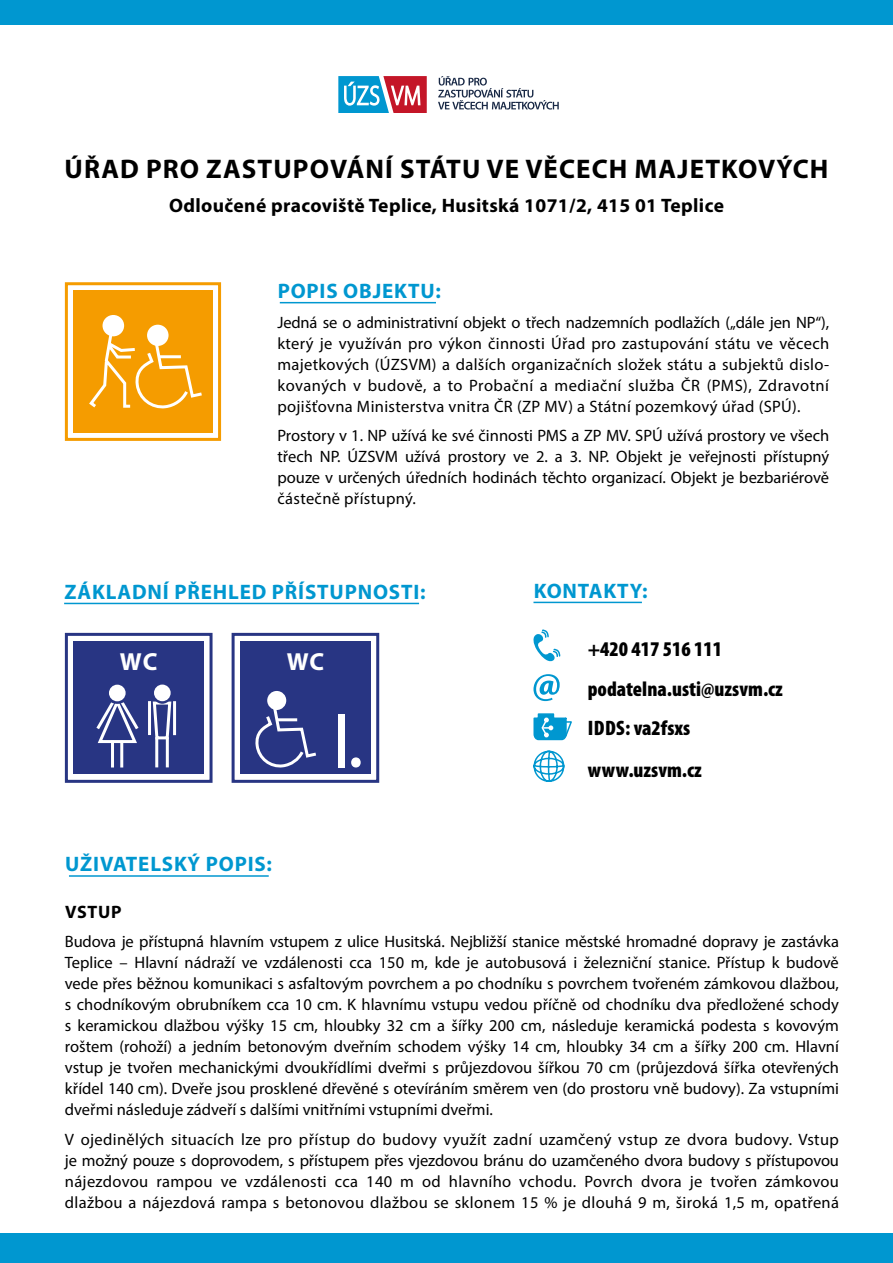
<style>
.page{position:relative;width:893px;height:1263px;background:#fff}
.page>*{position:absolute;margin:0;border:0;box-sizing:border-box;transform-origin:0 0}
.t1{font:700 27px "Myriad Pro";letter-spacing:.04em;color:#000}
.t2{font:700 24.75px "Myriad Pro";color:#fff}
.t3{font:700 21px "Myriad Pro";letter-spacing:.04em;color:#0097d0}
.t4{font:900 condensed 21px "Myriad Pro";color:#000}
.t5{font:700 19.5px "Myriad Pro";letter-spacing:.02em;color:#000}
.t6{font:700 18px "Myriad Pro";letter-spacing:.04em;color:#000}
.t7{font:16.5px/21px "Myriad Pro";letter-spacing:.015em;color:#000;text-align:justify}
</style>
<div class="page">
<div style="left:0;top:1233px;width:893px;height:30px;background:#0097d0"></div>
<div style="left:0;top:0;width:893px;height:25px;background:#0097d0"></div>
<svg style="left:438px;top:76px;width:121px;height:34px"></svg>
<svg style="left:338px;top:76px;width:89px;height:37px"></svg>
<hr style="left:533px;top:602px;width:109px;height:1px;background:#0097d0">
<svg style="left:533px;top:674px;width:27px;height:27px"></svg>
<svg style="left:533px;top:750px;width:32px;height:32px"></svg>
<svg style="left:533px;top:629px;width:28px;height:33px"></svg>
<svg style="left:533px;top:713px;width:39px;height:28px"></svg>
<hr style="left:280px;top:302px;width:156px;height:1px;background:#0097d0">
<hr style="left:64px;top:603px;width:355px;height:1px;background:#0097d0">
<hr style="left:69px;top:875px;width:200px;height:2px;background:#0097d0">
<div style="left:65px;top:282px;width:156px;height:159px;border:3px solid #f59c00"></div>
<div style="left:73px;top:291px;width:140px;height:142px;background:#f59c00"></div>
<div style="left:147px;top:325px;width:22px;height:21px;background:#fff;border-radius:50%"></div>
<svg style="left:89px;top:331px;width:113px;height:78px"></svg>
<div style="left:103px;top:315px;width:21px;height:21px;background:#fff;border-radius:50%"></div>
<div style="left:65px;top:633px;width:148px;height:150px;border:3px solid #283583"></div>
<div style="left:73px;top:641px;width:131px;height:133px;background:#283583"></div>
<svg style="left:96px;top:696px;width:43px;height:72px"></svg>
<div style="left:109px;top:685px;width:17px;height:16px;background:#fff;border-radius:50%"></div>
<hr style="left:155px;top:737px;width:3px;height:30px;background:#fff">
<hr style="left:166px;top:737px;width:3px;height:30px;background:#fff">
<svg style="left:152px;top:695px;width:20px;height:46px"></svg>
<div style="left:154px;top:684px;width:17px;height:17px;background:#fff;border-radius:50%"></div>
<hr style="left:148px;top:701px;width:3px;height:34px;background:#fff">
<hr style="left:173px;top:701px;width:3px;height:34px;background:#fff">
<div style="left:232px;top:633px;width:147px;height:150px;border:3px solid #283583"></div>
<div style="left:240px;top:641px;width:131px;height:133px;background:#283583"></div>
<svg style="left:255px;top:699px;width:61px;height:69px"></svg>
<div style="left:267px;top:691px;width:19px;height:19px;background:#fff;border-radius:50%"></div>
<hr style="left:277px;top:718px;width:20px;height:3px;background:#fff">
<div style="left:338px;top:713px;width:7px;height:54px;background:#fff"></div>
<div style="left:351px;top:757px;width:10px;height:10px;background:#fff;border-radius:50%"></div>
<p class="t1" style="left:65px;top:151px;width:765px">ÚŘAD PRO ZASTUPOVÁNÍ STÁTU VE VĚCECH MAJETKOVÝCH</p>
<p class="t5" style="left:169px;top:193px;width:556px">Odloučené pracoviště Teplice, Husitská 1071/2, 415 01 Teplice</p>
<p class="t3" style="left:278px;top:277px;width:165px">POPIS OBJEKTU:</p>
<p class="t7" style="left:277px;top:311px;width:553px">Jedná se o administrativní objekt o třech nadzemních podlažích („dále jen NP“), který je využíván pro výkon činnosti Úřad pro zastupování státu ve věcech majetkových (ÚZSVM) a dalších organizačních složek státu a subjektů dislo&shy;kovaných v budově, a to Probační a mediační služba ČR (PMS), Zdravotní pojišťovna Ministerstva vnitra ČR (ZP MV) a Státní pozemkový úřad (SPÚ).</p>
<p class="t7" style="left:277px;top:425px;width:553px">Prostory v 1. NP užívá ke své činnosti PMS a ZP MV. SPÚ užívá prostory ve všech třech NP. ÚZSVM užívá prostory ve 2. a 3. NP. Objekt je veřejnosti přístupný pouze v určených úředních hodinách těchto organizací. Objekt je bezbariérově částečně přístupný.</p>
<p class="t3" style="left:64px;top:578px;width:363px">ZÁKLADNÍ PŘEHLED PŘÍSTUPNOSTI:</p>
<p class="t2" style="left:120px;top:646px;width:39px">WC</p>
<p class="t2" style="left:287px;top:646px;width:39px">WC</p>
<p class="t3" style="left:534px;top:577px;width:115px">KONTAKTY:</p>
<p class="t4" style="left:588px;top:635px;width:136px">+420 417 516 111</p>
<p class="t4" style="left:588px;top:675px;width:197px">podatelna.usti@uzsvm.cz</p>
<p class="t4" style="left:588px;top:715px;width:104px">IDDS: va2fsxs</p>
<p class="t4" style="left:588px;top:756px;width:116px">www.uzsvm.cz</p>
<p class="t3" style="left:65px;top:850px;width:208px">UŽIVATELSKÝ POPIS:</p>
<p class="t6" style="left:65px;top:900px;width:58px">VSTUP</p>
<p class="t7" style="left:65px;top:931px;width:776px">Budova je přístupná hlavním vstupem z ulice Husitská. Nejbližší stanice městské hromadné dopravy je zastávka Teplice – Hlavní nádraží ve vzdálenosti cca 150 m, kde je autobusová i železniční stanice. Přístup k budově vede přes běžnou komunikaci s asfaltovým povrchem a po chodníku s povrchem tvořeném zámkovou dlažbou, s chodníkovým obrubníkem cca 10 cm. K hlavnímu vstupu vedou příčně od chodníku dva předložené schody s keramickou dlažbou výšky 15 cm, hloubky 32 cm a šířky 200 cm, následuje keramická podesta s kovovým roštem (rohoží) a jedním betonovým dveřním schodem výšky 14 cm, hloubky 34 cm a šířky 200 cm. Hlavní vstup je tvořen mechanickými dvoukřídlími dveřmi s průjezdovou šířkou 70 cm (průjezdová šířka otevřených křídel 140 cm). Dveře jsou prosklené dřevěné s otevíráním směrem ven (do prostoru vně budovy). Za vstupními dveřmi následuje zádveří s dalšími vnitřními vstupními dveřmi.</p>
<p class="t7" style="left:65px;top:1128px;width:776px">V ojedinělých situacích lze pro přístup do budovy využít zadní uzamčený vstup ze dvora budovy. Vstup je možný pouze s doprovodem, s přístupem přes vjezdovou bránu do uzamčeného dvora budovy s přístupovou nájezdovou rampou ve vzdálenosti cca 140 m od hlavního vchodu. Povrch dvora je tvořen zámkovou dlažbou a nájezdová rampa s betonovou dlažbou se sklonem 15 % je dlouhá 9 m, široká 1,5 m, opatřená</p>
</div>
